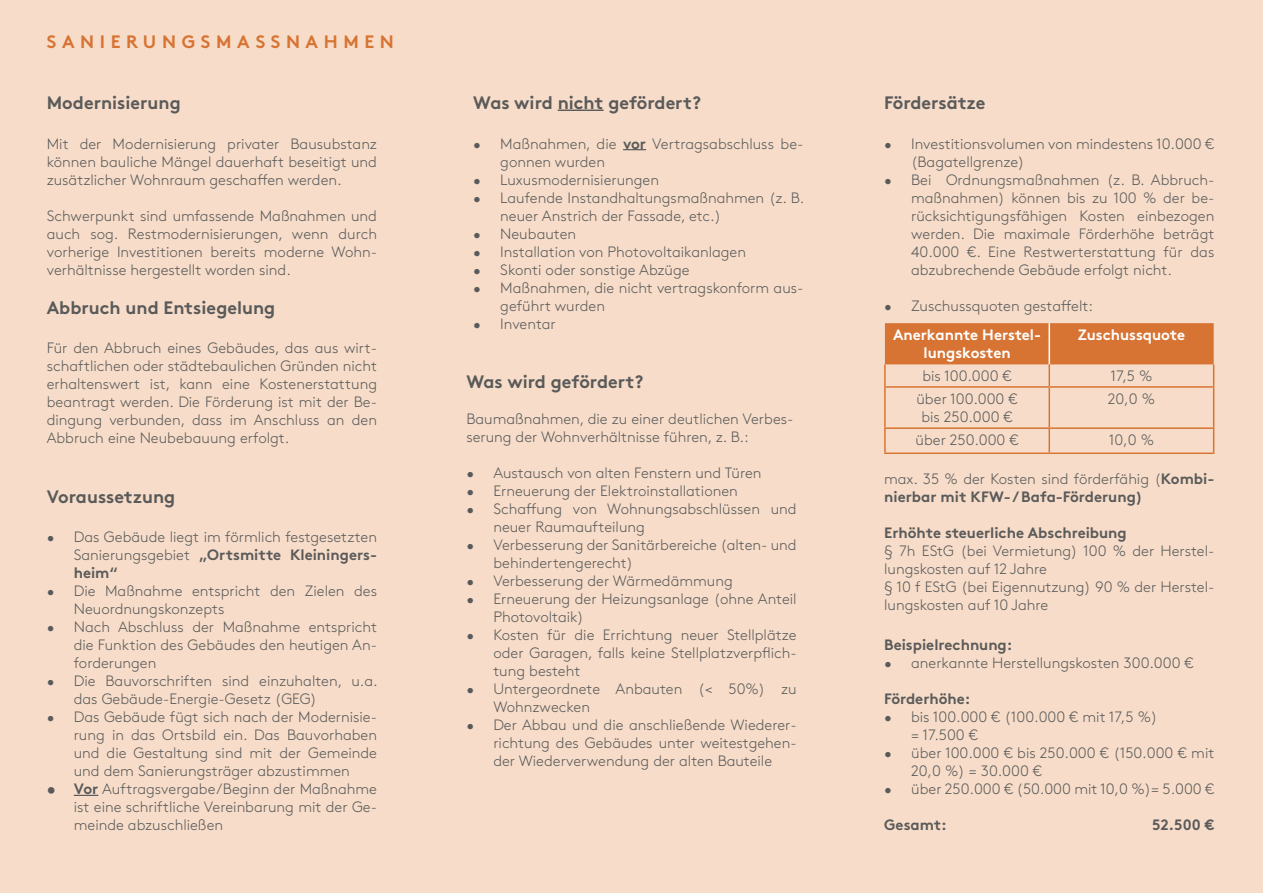
<style>
.page{position:relative;width:1263px;height:893px;background:#fff}
.page>*{position:absolute;margin:0;border:0;box-sizing:border-box;transform-origin:0 0}
.t1{font:700 18px "RS Brown TT";color:#5a5a5a}
.t2{font:700 18px "RS Brown TT";letter-spacing:.31em;color:#d77434}
.t3{font:15px/18px "RS Brown TT";color:#5a5a5a}
.t4{font:700 15px/18px "RS Brown TT";color:#5a5a5a}
.t5{font:700 15px/18px "RS Brown TT";color:#fff;text-align:center}
.s1{font-weight:700}
.s2{font-weight:400}
</style>
<div class="page">
<div style="left:0;top:0;width:426px;height:893px;background:#f7ddc9"></div>
<div style="left:426px;top:0;width:424px;height:893px;background:#f7ddc9"></div>
<div style="left:850px;top:0;width:413px;height:893px;background:#f7ddc9"></div>
<svg style="left:74px;top:795px;width:24px;height:1px"></svg>
<hr style="left:558px;top:110px;width:45px;height:1px;background:#5a5a5a">
<svg style="left:623px;top:149px;width:23px;height:1px"></svg>
<hr style="left:884px;top:364px;width:2px;height:22px;background:#d77434">
<svg style="left:885px;top:323px;width:329px;height:63px"></svg>
<hr style="left:884px;top:386px;width:165px;height:2px;background:#d77434">
<hr style="left:884px;top:388px;width:2px;height:39px;background:#d77434">
<hr style="left:1049px;top:386px;width:165px;height:2px;background:#d77434">
<hr style="left:1048px;top:388px;width:2px;height:39px;background:#d77434">
<hr style="left:1213px;top:388px;width:1px;height:39px;background:#d77434">
<hr style="left:884px;top:427px;width:165px;height:2px;background:#d77434">
<hr style="left:884px;top:429px;width:2px;height:23px;background:#d77434">
<hr style="left:1049px;top:427px;width:165px;height:2px;background:#d77434">
<hr style="left:1048px;top:429px;width:2px;height:23px;background:#d77434">
<svg style="left:1213px;top:429px;width:1px;height:23px"></svg>
<hr style="left:884px;top:452px;width:165px;height:2px;background:#d77434">
<hr style="left:1049px;top:452px;width:165px;height:2px;background:#d77434">
<p class="t2" style="left:47px;top:30px;width:349px">SANIERUNGSMASSNAHMEN</p>
<p class="t1" style="left:47px;top:92px;width:136px">Modernisierung</p>
<p class="t3" style="left:47px;top:135px;width:332px;text-align:justify">Mit der Modernisierung privater Bausubstanz können bauliche Mängel dauerhaft beseitigt und zusätzlicher Wohnraum geschaffen werden.</p>
<p class="t3" style="left:47px;top:207px;width:332px;text-align:justify">Schwerpunkt sind umfassende Maßnahmen und auch sog. Restmodernisierungen, wenn durch vorherige Investitionen bereits moderne Wohn&shy;verhältnisse hergestellt worden sind.</p>
<p class="t1" style="left:47px;top:296px;width:230px">Abbruch und Entsiegelung</p>
<p class="t3" style="left:47px;top:339px;width:332px;text-align:justify">Für den Abbruch eines Gebäudes, das aus wirt&shy;schaftlichen oder städtebaulichen Gründen nicht erhaltenswert ist, kann eine Kostenerstattung beantragt werden. Die Förderung ist mit der Be&shy;dingung verbunden, dass im Anschluss an den Abbruch eine Neubebauung erfolgt.</p>
<p class="t1" style="left:47px;top:486px;width:130px">Voraussetzung</p>
<p class="t3" style="left:74px;top:528px;width:305px;text-align:justify;text-indent:-27px">• Das Gebäude liegt im förmlich festgesetzten Sanierungsgebiet <span class="s1">„Ortsmitte Kleiningers&shy;heim“</span></p>
<p class="t3" style="left:74px;top:582px;width:305px;text-indent:-27px">• Die Maßnahme entspricht den Zielen des<br>Neuordnungskonzepts</p>
<p class="t3" style="left:74px;top:618px;width:305px;text-align:justify;text-indent:-27px">• Nach Abschluss der Maßnahme entspricht die Funktion des Gebäudes den heutigen An&shy;forderungen</p>
<p class="t3" style="left:74px;top:672px;width:305px;text-indent:-27px">• Die Bauvorschriften sind einzuhalten, u.a. das Gebäude-Energie-Gesetz (GEG)</p>
<p class="t3" style="left:74px;top:708px;width:305px;text-align:justify;text-indent:-27px">• Das Gebäude fügt sich nach der Modernisie&shy;rung in das Ortsbild ein. Das Bauvorhaben und die Gestaltung sind mit der Gemeinde und dem Sanierungsträger abzustimmen</p>
<p class="t3" style="left:74px;top:780px;width:305px;text-align:justify;text-indent:-27px"><span class="s1">• Vor</span> Auftragsvergabe/Beginn der Maßnahme ist eine schriftliche Vereinbarung mit der Ge&shy;meinde abzuschließen</p>
<p class="t1" style="left:473px;top:92px;width:229px">Was wird nicht gefördert?</p>
<p class="t3" style="left:500px;top:135px;width:305px;text-indent:-27px">• Maßnahmen, die <span class="s1">vor</span> Vertragsabschluss be&shy;gonnen wurden</p>
<p class="t3" style="left:473px;top:171px;width:187px">• Luxusmodernisierungen</p>
<p class="t3" style="left:500px;top:189px;width:306px;text-indent:-27px">• Laufende Instandhaltungsmaßnahmen (z. B. neuer Anstrich der Fassade, etc.)</p>
<p class="t3" style="left:473px;top:225px;width:104px">• Neubauten</p>
<p class="t3" style="left:473px;top:243px;width:274px">• Installation von Photovoltaikanlagen</p>
<p class="t3" style="left:473px;top:261px;width:218px">• Skonti oder sonstige Abzüge</p>
<p class="t3" style="left:500px;top:279px;width:305px;text-indent:-27px">• Maßnahmen, die nicht vertragskonform aus&shy;geführt wurden</p>
<p class="t3" style="left:473px;top:315px;width:84px">• Inventar</p>
<p class="t1" style="left:466px;top:370px;width:179px">Was wird gefördert?</p>
<p class="t3" style="left:466px;top:410px;width:329px">Baumaßnahmen, die zu einer deutlichen Verbes&shy;serung der Wohnverhältnisse führen, z. B.:</p>
<p class="t3" style="left:466px;top:464px;width:297px">• Austausch von alten Fenstern und Türen</p>
<p class="t3" style="left:466px;top:482px;width:273px">• Erneuerung der Elektroinstallationen</p>
<p class="t3" style="left:493px;top:500px;width:305px;text-indent:-27px">• Schaffung von Wohnungsabschlüssen und neuer Raumaufteilung</p>
<p class="t3" style="left:493px;top:536px;width:305px;text-indent:-27px">• Verbesserung der Sanitärbereiche (alten- und behindertengerecht)</p>
<p class="t3" style="left:466px;top:572px;width:268px">• Verbesserung der Wärmedämmung</p>
<p class="t3" style="left:493px;top:590px;width:305px;text-indent:-27px">• Erneuerung der Heizungsanlage (ohne Anteil<br>Photovoltaik)</p>
<p class="t3" style="left:493px;top:626px;width:305px;text-align:justify;text-indent:-27px">• Kosten für die Errichtung neuer Stellplätze oder Garagen, falls keine Stellplatzverpflich&shy;tung besteht</p>
<p class="t3" style="left:493px;top:680px;width:305px;text-indent:-27px">• Untergeordnete Anbauten (&lt; 50%) zu<br>Wohnzwecken</p>
<p class="t3" style="left:493px;top:716px;width:305px;text-align:justify;text-indent:-27px">• Der Abbau und die anschließende Wiederer&shy;richtung des Gebäudes unter weitestgehen&shy;der Wiederverwendung der alten Bauteile</p>
<p class="t1" style="left:884px;top:92px;width:103px">Fördersätze</p>
<p class="t3" style="left:911px;top:135px;width:305px;text-indent:-27px">• Investitionsvolumen von mindestens 10.000 € (Bagatellgrenze)</p>
<p class="t3" style="left:911px;top:171px;width:305px;text-align:justify;text-indent:-27px">• Bei Ordnungsmaßnahmen (z. B. Abbruch&shy;maßnahmen) können bis zu 100 % der be&shy;rücksichtigungsfähigen Kosten einbezogen werden. Die maximale Förderhöhe beträgt 40.000 €. Eine Restwerterstattung für das abzubrechende Gebäude erfolgt nicht.</p>
<p class="t3" style="left:884px;top:297px;width:210px">• Zuschussquoten gestaffelt:</p>
<p class="t5" style="left:893px;top:326px;width:150px">Anerkannte Herstel&shy;lungskosten</p>
<p class="t5" style="left:1078px;top:326px;width:109px">Zuschussquote</p>
<p class="t3" style="left:922px;top:367px;width:91px">bis 100.000 €</p>
<p class="t3" style="left:1110px;top:367px;width:44px">17,5 %</p>
<p class="t3" style="left:916px;top:390px;width:103px">über 100.000 €</p>
<p class="t3" style="left:921px;top:408px;width:93px">bis 250.000 €</p>
<p class="t3" style="left:1108px;top:390px;width:49px">20,0 %</p>
<p class="t3" style="left:915px;top:431px;width:105px">über 250.000 €</p>
<p class="t3" style="left:1109px;top:431px;width:47px">10,0 %</p>
<p class="t4" style="left:884px;top:470px;width:332px"><span class="s2">max. 35 % der Kosten sind förderfähig (</span>Kombi&shy;nierbar mit KFW- / Bafa-Förderung)</p>
<p class="t4" style="left:884px;top:524px;width:244px">Erhöhte steuerliche Abschreibung</p>
<p class="t3" style="left:884px;top:542px;width:332px">§ 7h EStG (bei Vermietung) 100 % der Herstel&shy;lungskosten auf 12 Jahre</p>
<p class="t3" style="left:884px;top:578px;width:332px">§ 10 f EStG (bei Eigennutzung) 90 % der Herstel&shy;lungskosten auf 10 Jahre</p>
<p class="t4" style="left:884px;top:635px;width:130px">Beispielrechnung:</p>
<p class="t3" style="left:884px;top:654px;width:311px">• anerkannte Herstellungskosten 300.000 €</p>
<p class="t4" style="left:884px;top:689px;width:88px">Förderhöhe:</p>
<p class="t3" style="left:911px;top:708px;width:248px;text-indent:-27px">• bis 100.000 € (100.000 € mit 17,5 %) = 17.500 €</p>
<p class="t3" style="left:911px;top:744px;width:305px;text-indent:-27px">• über 100.000 € bis 250.000 € (150.000 € mit<br>20,0 %) = 30.000 €</p>
<p class="t3" style="left:884px;top:780px;width:332px">• über 250.000 € (50.000 mit 10,0 %)= 5.000 €</p>
<p class="t4" style="left:884px;top:815px;width:64px">Gesamt:</p>
<p class="t4" style="left:1152px;top:815px;width:64px">52.500 €</p>
</div>
